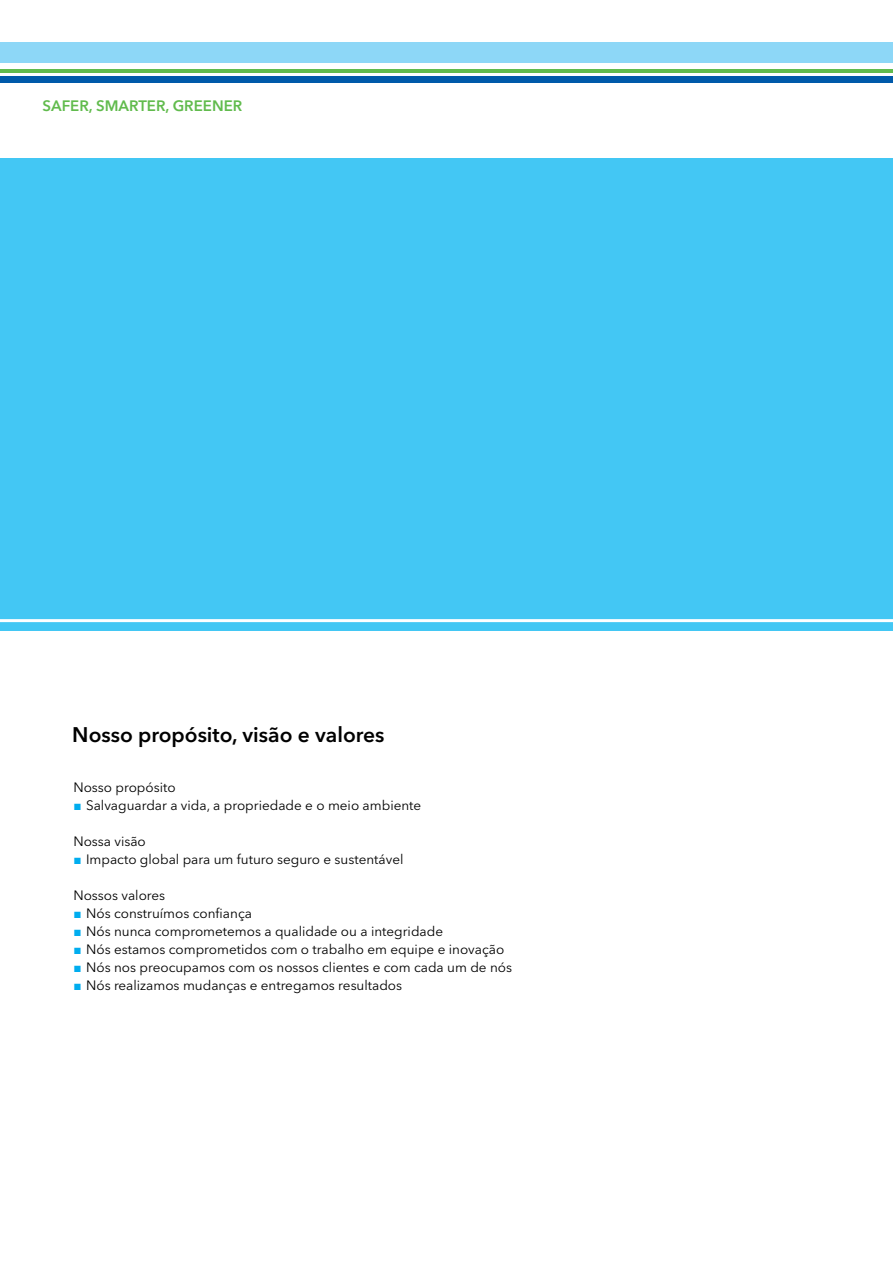
<style>
.page{position:relative;width:893px;height:1263px;background:#fff}
.page>*{position:absolute;margin:0;border:0;box-sizing:border-box;transform-origin:0 0}
.t1{font:600 21px "Avenir Next LT Pro";color:#000}
.t2{font:600 15px "Avenir Next LT Pro";color:#61bb4d}
.t3{font:13.5px "Avenir Next LT Pro";color:#000}
.s1{font-family:"Arial";color:#00adef}
</style>
<div class="page">
<div style="left:0;top:43px;width:893px;height:20px;background:#8dd7f7"></div>
<hr style="left:0;top:70px;width:893px;height:3px;background:#61bb4d">
<div style="left:0;top:77px;width:893px;height:6px;background:#005aaa"></div>
<div style="left:0;top:158px;width:893px;height:472px;background:#43c7f4"></div>
<hr style="left:0;top:619px;width:893px;height:3px;background:#fff">
<p class="t2" style="left:43px;top:96px;width:201px">SAFER, SMARTER, GREENER</p>
<h1 class="t1" style="left:72px;top:722px;width:314px">Nosso propósito, visão e valores</h1>
<p class="t3" style="left:73px;top:779px;width:104px">Nosso propósito</p>
<p class="t3" style="left:73px;top:797px;width:349px"><span class="s1">■</span> Salvaguardar a vida, a propriedade e o meio ambiente</p>
<p class="t3" style="left:73px;top:833px;width:74px">Nossa visão</p>
<p class="t3" style="left:73px;top:851px;width:332px"><span class="s1">■</span> Impacto global para um futuro seguro e sustentável</p>
<p class="t3" style="left:73px;top:887px;width:93px">Nossos valores</p>
<p class="t3" style="left:73px;top:905px;width:180px"><span class="s1">■</span> Nós construímos confiança</p>
<p class="t3" style="left:73px;top:923px;width:371px"><span class="s1">■</span> Nós nunca comprometemos a qualidade ou a integridade</p>
<p class="t3" style="left:73px;top:941px;width:432px"><span class="s1">■</span> Nós estamos comprometidos com o trabalho em equipe e inovação</p>
<p class="t3" style="left:73px;top:959px;width:440px"><span class="s1">■</span> Nós nos preocupamos com os nossos clientes e com cada um de nós</p>
<p class="t3" style="left:73px;top:977px;width:330px"><span class="s1">■</span> Nós realizamos mudanças e entregamos resultados</p>
</div>
